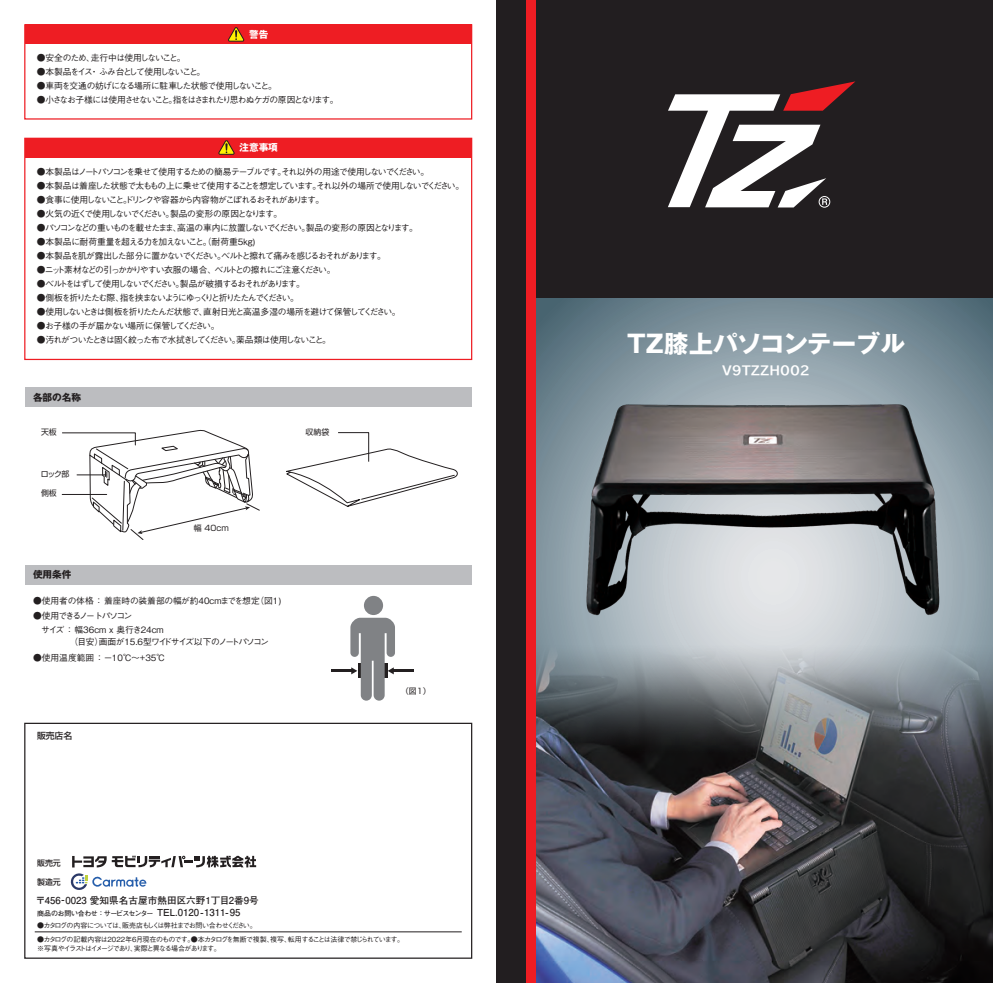
<style>
.page{position:relative;width:993px;height:983px;background:#fff}
.page>*{position:absolute;margin:0;border:0;box-sizing:border-box;transform-origin:0 0}
.t1{font:700 24.5px "Gothic MB101 Pro";color:#fff}
.t2{font:12.25px "TB Go Std B C8";color:#fff}
.t3{font:700 9.62px "Futo Go B101 Pro";color:#231f20}
.t4{font:700 9.62px "Gothic MB101 Pro";color:#231f20}
.t5{font:700 9.62px "Gothic MB101 Pro";color:#fff}
.t6{font:500 8.75px/14px "Gothic BBB Pro";letter-spacing:-.125em;color:#231f20}
.t7{font:500 8.75px "Gothic BBB Pro";letter-spacing:-.15em;color:#231f20}
.t8{font:500 8.75px "Gothic BBB Pro";letter-spacing:-.075em;color:#231f20}
.t9{font:500 8.75px "Gothic BBB Pro";letter-spacing:-.09em;color:#231f20}
.t10{font:500 8.75px "Gothic BBB Pro";color:#231f20}
.t11{font:500 8.75px "Gothic BBB Pro";letter-spacing:-.065em;color:#231f20}
.t12{font:500 8.75px "Gothic BBB Pro";letter-spacing:-.085em;color:#231f20}
.t13{font:500 8.75px "Shin Go Pro";color:#231f20}
.t14{font:7.88px "Shin Go Pro";color:#231f20}
.t15{font:500 7.88px "Shin Go Pro";color:#231f20}
.t16{font:500 7px/8.8px "Gothic BBB Pro";letter-spacing:-.115em;color:#231f20}
.t17{font:700 7px "Futo Go B101 Pro";letter-spacing:-.065em;color:#231f20}
.s1{font-size:9.62px}
</style>
<div class="page">
<svg style="left:536px;top:298px;width:456px;height:286px;background:#7c909a"></svg>
<img style="left:536px;top:584px;width:456px;height:398px">
<div style="left:515px;top:0;width:477px;height:298px;background:#221e20"></div>
<div style="left:496px;top:0;width:30px;height:982px;background:#221e20"></div>
<div style="left:526px;top:0;width:10px;height:982px;background:#ee1d23"></div>
<svg style="left:668px;top:81px;width:187px;height:127px"></svg>
<img style="left:578px;top:389px;width:373px;height:236px">
<div style="left:24px;top:24px;width:448px;height:95px;border:1px solid #ee1d23"></div>
<div style="left:25px;top:24px;width:446px;height:20px;background:#ee1d23"></div>
<div style="left:25px;top:138px;width:446px;height:19px;background:#ee1d23"></div>
<div style="left:25px;top:387px;width:446px;height:20px;background:#bcbdc0"></div>
<div style="left:25px;top:564px;width:446px;height:20px;background:#bcbdc0"></div>
<div style="left:24px;top:722px;width:448px;height:236px;border:1px solid #231f20"></div>
<hr style="left:35px;top:931px;width:426px;height:1px;background:#231f20">
<svg style="left:228px;top:27px;width:17px;height:15px"></svg>
<svg style="left:218px;top:140px;width:17px;height:15px"></svg>
<div style="left:364px;top:595px;width:19px;height:20px;background:#808285;border-radius:50%"></div>
<hr style="left:331px;top:669px;width:21px;height:3px;background:#231f20">
<hr style="left:392px;top:669px;width:21px;height:3px;background:#231f20">
<svg style="left:350px;top:617px;width:45px;height:83px"></svg>
<svg style="left:62px;top:429px;width:198px;height:111px"></svg>
<svg style="left:286px;top:432px;width:172px;height:74px"></svg>
<svg style="left:70px;top:855px;width:186px;height:35px"></svg>
<p class="t5" style="left:249px;top:26px;width:21px">警告</p>
<p class="t12" style="left:37px;top:51px;width:150px">●安全のため、走行中は使用しないこと。</p>
<p class="t6" style="left:37px;top:64px;width:170px">●本製品をイス・ ふみ台として使用しないこと。</p>
<p class="t8" style="left:37px;top:79px;width:241px">●車両を交通の妨げになる場所に駐車した状態で使用しないこと。</p>
<p class="t6" style="left:37px;top:92px;width:303px">●小さなお子様には使用させないこと。指をはさまれたり思わぬケガの原因となります。</p>
<p class="t5" style="left:239px;top:139px;width:40px">注意事項</p>
<p class="t6" style="left:37px;top:163px;width:394px">●本製品はノートパソコンを乗せて使用するための簡易テーブルです。それ以外の用途で使用しないでください。</p>
<p class="t9" style="left:37px;top:178px;width:429px">●本製品は着座した状態で太ももの上に乗せて使用することを想定しています。それ以外の場所で使用しないでください。</p>
<p class="t6" style="left:37px;top:191px;width:289px">●食事に使用しないこと。ドリンクや容器から内容物がこぽれるおそれがあります。</p>
<p class="t6" style="left:37px;top:205px;width:247px">●火気の近くで使用しないでください。製品の変形の原因となります。</p>
<p class="t6" style="left:37px;top:219px;width:382px">●パソコンなどの重いものを載せたまま、高温の車内に放置しないでください。製品の変形の原因となります。</p>
<p class="t8" style="left:37px;top:234px;width:220px">●本製品に耐荷重量を超える力を加えないこと。（耐荷重5kg)</p>
<p class="t6" style="left:37px;top:247px;width:350px">●本製品を肌が露出した部分に置かないでください。ベルトと擦れて痛みを感じるおそれがあります。</p>
<p class="t6" style="left:37px;top:261px;width:300px">●ニット素材などの引っかかりやすい衣服の場合、ベルトとの擦れにご注意ください。</p>
<p class="t7" style="left:37px;top:276px;width:270px">●ベルトをはずして使用しないでください。製品が破損するおそれがあります。</p>
<p class="t7" style="left:37px;top:290px;width:264px">●側板を折りたたむ際、指を挟まないようにゆっくりと折りたたんでください。</p>
<p class="t6" style="left:37px;top:303px;width:365px">●使用しないときは側板を折りたたんだ状態で、直射日光と高温多湿の場所を避けて保管してください。</p>
<p class="t11" style="left:37px;top:318px;width:184px">●お子様の手が届かない場所に保管してください。</p>
<p class="t6" style="left:37px;top:331px;width:296px">●汚れがついたときは固く絞った布で水拭きしてください。薬品類は使用しないこと。</p>
<p class="t4" style="left:33px;top:389px;width:50px">各部の名称</p>
<p class="t14" style="left:41px;top:425px;width:17px">天板</p>
<p class="t14" style="left:305px;top:425px;width:25px">収納袋</p>
<p class="t14" style="left:41px;top:467px;width:30px">ロック部</p>
<p class="t14" style="left:41px;top:486px;width:17px">側板</p>
<p class="t14" style="left:194px;top:521px;width:36px">幅 40cm</p>
<p class="t4" style="left:33px;top:566px;width:40px">使用条件</p>
<p class="t10" style="left:33px;top:593px;width:249px">●使用者の体格 ： 着座時の装着部の幅が約40cmまでを想定（図1)</p>
<p class="t6" style="left:33px;top:607px;width:132px">●使用できるノー トパソコン<br>　サイズ ： 幅36cm x 奥行き24cm</p>
<p class="t6" style="left:33px;top:633px;width:237px">　　　　 （目安）画面が15.6型ワイドサイズ以下のノートパソコン</p>
<p class="t10" style="left:33px;top:650px;width:134px">●使用温度範囲 ： ー10℃～+35℃</p>
<p class="t13" style="left:37px;top:728px;width:36px">販売店名</p>
<p class="t15" style="left:37px;top:856px;width:25px">販売元</p>
<p class="t15" style="left:37px;top:874px;width:25px">製造元</p>
<p class="t3" style="left:36px;top:891px;width:224px">〒456-0023 愛知県名古屋市熱田区六野1丁目2番9号</p>
<p class="t17" style="left:37px;top:907px;width:205px">商品のお問い合わせ : サービスセンター <span class="s1">TEL.0120-1311-95</span></p>
<p class="t14" style="left:401px;top:684px;width:31px">（図1）</p>
<p class="t16" style="left:37px;top:919px;width:221px">●カタログの内容については、販売店もしくは弊社までお問い合わせください。</p>
<p class="t16" style="left:37px;top:933px;width:368px">●カタログの記載内容は2022年6月現在のものです。●本カタログを無断で複製、複写、転用することは法律で禁じられています。※写真やイラストはイメージであり、実際と異なる場合があります。</p>
<h1 class="t1" style="left:626px;top:323px;width:279px">TZ膝上パソコンテーブル</h1>
<h2 class="t2" style="left:721px;top:363px;width:89px">V9TZZH002</h2>
</div>
